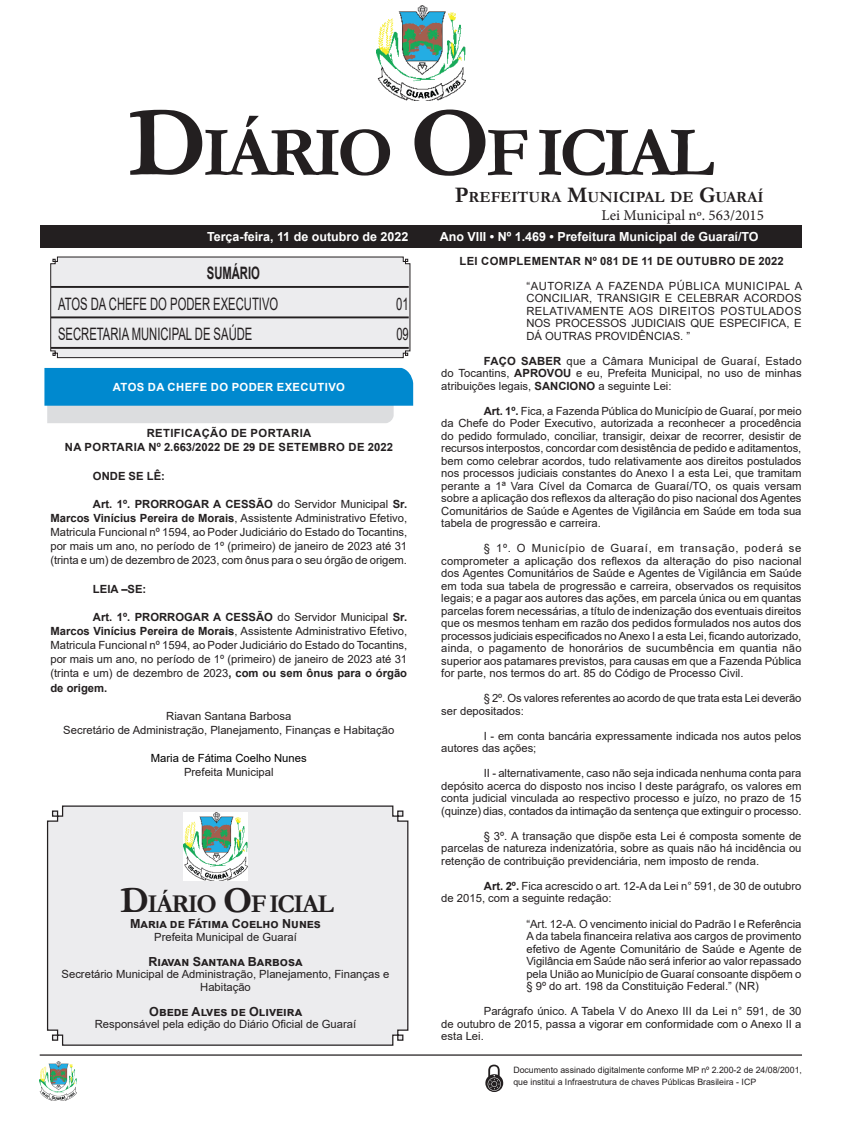
<style>
.page{position:relative;width:851px;height:1134px;background:#fff}
.page>*{position:absolute;margin:0;border:0;box-sizing:border-box;transform-origin:0 0}
.CORPO_DE_TEXTO{font:700 70.88px "Garamond";letter-spacing:-.06em;color:#231f20}
.CORPO_DE_TEXTO-2{font:700 25.88px "Garamond";letter-spacing:-.06em;color:#231f20}
.Nome_Secretário{font:17.12px "Arial";color:#231f20;scale:.66 1}
.Nome_Secretário-2{font:700 17.12px "Arial";color:#231f20;scale:.66 1}
.CORPO_DE_TEXTO-3{font:700 15.62px "Garamond";color:#231f20}
.t1{font:15px "Minion Pro";color:#231f20}
.t2{font:700 12.5px "Arial";color:#fff}
.Assinatura{font:700 12.5px "Arial";color:#231f20}
.CORPO_DE_TEXTO-4{font:11.25px/12.5px "Arial";color:#231f20;text-align:justify}
.EMENTA{font:11.25px/12.5px "Arial";color:#231f20;text-align:justify}
.Assinatura-2{font:11.25px/12.5px "Arial";color:#231f20;text-align:center}
.TITULOS{font:700 11.25px "Arial";letter-spacing:.035em;color:#231f20}
.Chancela2{font:700 11.25px "Arial";letter-spacing:.035em;color:#fff}
.Assinatura-3{font:11.25px "Arial";color:#000}
.CORPO_DE_TEXTO-5{font:700 11.25px "Arial";color:#231f20}
.CORPO_DE_TEXTO-6{font:8.75px/12.5px "Arial";color:#231f20}
.s1{font-size:101.25px}
.s2{font-size:22.38px}
.s3{font-weight:700}
.s4{font-size:36.88px}
</style>
<div class="page">
<div style="left:40px;top:225px;width:761px;height:22px;background:#231f20"></div>
<hr style="left:40px;top:1054px;width:761px;height:2px;background:#231f20">
<img style="left:376px;top:5px;width:89px;height:95px">
<img style="left:40px;top:1061px;width:37px;height:39px">
<svg style="left:485px;top:1065px;width:18px;height:27px"></svg>
<div style="left:46px;top:805px;width:363px;height:241px;background:#ececee"></div>
<img style="left:183px;top:812px;width:64px;height:68px">
<svg style="left:50px;top:256px;width:360px;height:102px;background:#dad9db"></svg>
<svg style="left:44px;top:368px;width:369px;height:55px;background:#46a4d4"></svg>
<p class="CORPO_DE_TEXTO" style="left:128px;top:105px;width:587px"><span class="s1">D</span>IÁRIO <span class="s1">O</span>F ICIAL</p>
<p class="CORPO_DE_TEXTO-3" style="left:455px;top:186px;width:310px"><span class="s2">P</span>REFEITURA <span class="s2">M</span>UNICIPAL DE <span class="s2">G</span>UARAÍ</p>
<p class="t1" style="left:601px;top:205px;width:164px">Lei Municipal nº. 563/2015</p>
<p class="t2" style="left:207px;top:228px;width:203px">Terça-feira, 11 de outubro de 2022</p>
<p class="t2" style="left:439px;top:228px;width:320px">Ano VIII • Nº 1.469 • Prefeitura Municipal de Guaraí/TO</p>
<p class="Nome_Secretário-2" style="left:207px;top:261px;width:82px">SUMÁRIO</p>
<p class="Nome_Secretário" style="left:58px;top:292px;width:335px">ATOS DA CHEFE DO PODER EXECUTIVO</p>
<p class="Nome_Secretário" style="left:396px;top:292px;width:20px">01</p>
<p class="Nome_Secretário" style="left:58px;top:322px;width:296px">SECRETARIA MUNICIPAL DE SAÚDE</p>
<p class="Nome_Secretário" style="left:396px;top:322px;width:20px">09</p>
<p class="Chancela2" style="left:113px;top:379px;width:233px">ATOS DA CHEFE DO PODER EXECUTIVO</p>
<p class="TITULOS" style="left:147px;top:425px;width:166px">RETIFICAÇÃO DE PORTARIA</p>
<p class="TITULOS" style="left:65px;top:440px;width:329px">NA PORTARIA Nº 2.663/2022 DE 29 DE SETEMBRO DE 2022</p>
<p class="CORPO_DE_TEXTO-5" style="left:93px;top:468px;width:73px">ONDE SE LÊ:</p>
<p class="CORPO_DE_TEXTO-4" style="left:50px;top:497px;width:358px;line-height:14.1px;text-indent:43px"><span class="s3">Art. 1º. PRORROGAR A CESSÃO</span> do Servidor Municipal <span class="s3">Sr.<br>Marcos Vinícius Pereira de Morais</span>, Assistente Administrativo Efetivo, Matricula Funcional nº 1594, ao Poder Judiciário do Estado do Tocantins, por mais um ano, no período de 1º (primeiro) de janeiro de 2023 até 31 (trinta e um) de dezembro de 2023, com ônus para o seu órgão de origem.</p>
<p class="CORPO_DE_TEXTO-5" style="left:93px;top:581px;width:55px">LEIA –SE:</p>
<p class="CORPO_DE_TEXTO-4" style="left:50px;top:610px;width:358px;line-height:14.1px;text-indent:43px"><span class="s3">Art. 1º. PRORROGAR A CESSÃO</span> do Servidor Municipal <span class="s3">Sr.<br>Marcos Vinícius Pereira de Morais</span>, Assistente Administrativo Efetivo, Matricula Funcional nº 1594, ao Poder Judiciário do Estado do Tocantins, por mais um ano, no período de 1º (primeiro) de janeiro de 2023 até 31 (trinta e um) de dezembro de 2023<span class="s3">, com ou sem ônus para o órgão de origem.</span></p>
<p class="Assinatura-2" style="left:166px;top:709px;width:127px">Riavan Santana Barbosa</p>
<p class="Assinatura-2" style="left:63px;top:724px;width:332px">Secretário de Administração, Planejamento, Finanças e Habitação</p>
<p class="Assinatura-3" style="left:151px;top:750px;width:157px">Maria de Fátima Coelho Nunes</p>
<p class="Assinatura-2" style="left:184px;top:766px;width:91px">Prefeita Municipal</p>
<p class="CORPO_DE_TEXTO-2" style="left:120px;top:886px;width:215px"><span class="s4">D</span>IÁRIO <span class="s4">O</span>F ICIAL</p>
<p class="Assinatura" style="left:130px;top:915px;width:192px">Maria de Fátima Coelho Nunes</p>
<p class="Assinatura-2" style="left:154px;top:930px;width:144px">Prefeita Municipal de Guaraí</p>
<p class="Assinatura" style="left:148px;top:952px;width:155px">Riavan Santana Barbosa</p>
<p class="Assinatura-2" style="left:62px;top:968px;width:329px">Secretário Municipal de Administração, Planejamento, Finanças e<br>Habitação</p>
<p class="Assinatura" style="left:149px;top:1002px;width:154px">Obede Alves de Oliveira</p>
<p class="Assinatura-2" style="left:95px;top:1018px;width:263px">Responsável pela edição do Diário Oficial de Guaraí</p>
<p class="TITULOS" style="left:459px;top:253px;width:325px">LEI COMPLEMENTAR Nº 081 DE 11 DE OUTUBRO DE 2022</p>
<p class="EMENTA" style="left:526px;top:280px;width:277px">“AUTORIZA A FAZENDA PÚBLICA MUNICIPAL A CONCILIAR, TRANSIGIR E CELEBRAR ACORDOS RELATIVAMENTE AOS DIREITOS POSTULADOS NOS PROCESSOS JUDICIAIS QUE ESPECIFICA, E DÁ OUTRAS PROVIDÊNCIAS. ”</p>
<p class="CORPO_DE_TEXTO-4" style="left:441px;top:355px;width:362px;text-indent:43px"><span class="s3">FAÇO SABER</span> que a Câmara Municipal de Guaraí, Estado do Tocantins, <span class="s3">APROVOU</span> e eu, Prefeita Municipal, no uso de minhas atribuições legais, <span class="s3">SANCIONO</span> a seguinte Lei:</p>
<p class="CORPO_DE_TEXTO-4" style="left:441px;top:405px;width:362px;text-indent:43px"><span class="s3">Art. 1º.</span> Fica, a Fazenda Pública do Município de Guaraí, por meio da Chefe do Poder Executivo, autorizada a reconhecer a procedência do pedido formulado, conciliar, transigir, deixar de recorrer, desistir de recursos interpostos, concordar com desistência de pedido e aditamentos, bem como celebrar acordos, tudo relativamente aos direitos postulados nos processos judiciais constantes do Anexo I a esta Lei, que tramitam perante a 1ª Vara Cível da Comarca de Guaraí/TO, os quais versam sobre a aplicação dos reflexos da alteração do piso nacional dos Agentes Comunitários de Saúde e Agentes de Vigilância em Saúde em toda sua tabela de progressão e carreira.</p>
<p class="CORPO_DE_TEXTO-4" style="left:441px;top:542px;width:362px;text-indent:43px">§ 1º. O Município de Guaraí, em transação, poderá se comprometer a aplicação dos reflexos da alteração do piso nacional dos Agentes Comunitários de Saúde e Agentes de Vigilância em Saúde em toda sua tabela de progressão e carreira, observados os requisitos legais; e a pagar aos autores das ações, em parcela única ou em quantas parcelas forem necessárias, a título de indenização dos eventuais direitos que os mesmos tenham em razão dos pedidos formulados nos autos dos processos judiciais especificados no Anexo I a esta Lei, ficando autorizado, ainda, o pagamento de honorários de sucumbência em quantia não superior aos patamares previstos, para causas em que a Fazenda Pública for parte, nos termos do art. 85 do Código de Processo Civil.</p>
<p class="CORPO_DE_TEXTO-4" style="left:441px;top:692px;width:361px;text-indent:43px">§ 2º. Os valores referentes ao acordo de que trata esta Lei deverão ser depositados:</p>
<p class="CORPO_DE_TEXTO-4" style="left:441px;top:730px;width:361px;text-indent:43px">I - em conta bancária expressamente indicada nos autos pelos autores das ações;</p>
<p class="CORPO_DE_TEXTO-4" style="left:441px;top:767px;width:362px;text-indent:43px">II - alternativamente, caso não seja indicada nenhuma conta para depósito acerca do disposto nos inciso I deste parágrafo, os valores em conta judicial vinculada ao respectivo processo e juízo, no prazo de 15 (quinze) dias, contados da intimação da sentença que extinguir o processo.</p>
<p class="CORPO_DE_TEXTO-4" style="left:441px;top:830px;width:361px;text-indent:43px">§ 3º. A transação que dispõe esta Lei é composta somente de parcelas de natureza indenizatória, sobre as quais não há incidência ou retenção de contribuição previdenciária, nem imposto de renda.</p>
<p class="CORPO_DE_TEXTO-4" style="left:441px;top:880px;width:361px;text-indent:43px"><span class="s3">Art. 2º.</span> Fica acrescido o art. 12-A da Lei n° 591, de 30 de outubro de 2015, com a seguinte redação:</p>
<p class="EMENTA" style="left:526px;top:917px;width:276px">“Art. 12-A. O vencimento inicial do Padrão I e Referência A da tabela financeira relativa aos cargos de provimento efetivo de Agente Comunitário de Saúde e Agente de Vigilância em Saúde não será inferior ao valor repassado pela União ao Município de Guaraí consoante dispõem o § 9º do art. 198 da Constituição Federal.” (NR)</p>
<p class="CORPO_DE_TEXTO-4" style="left:441px;top:1005px;width:361px;text-indent:43px">Parágrafo único. A Tabela V do Anexo III da Lei n° 591, de 30 de outubro de 2015, passa a vigorar em conformidade com o Anexo II a esta Lei.</p>
<p class="CORPO_DE_TEXTO-6" style="left:513px;top:1063px;width:290px">Documento assinado digitalmente conforme MP nº 2.200-2 de 24/08/2001, que institui a Infraestrutura de chaves Públicas Brasileira - ICP</p>
</div>
